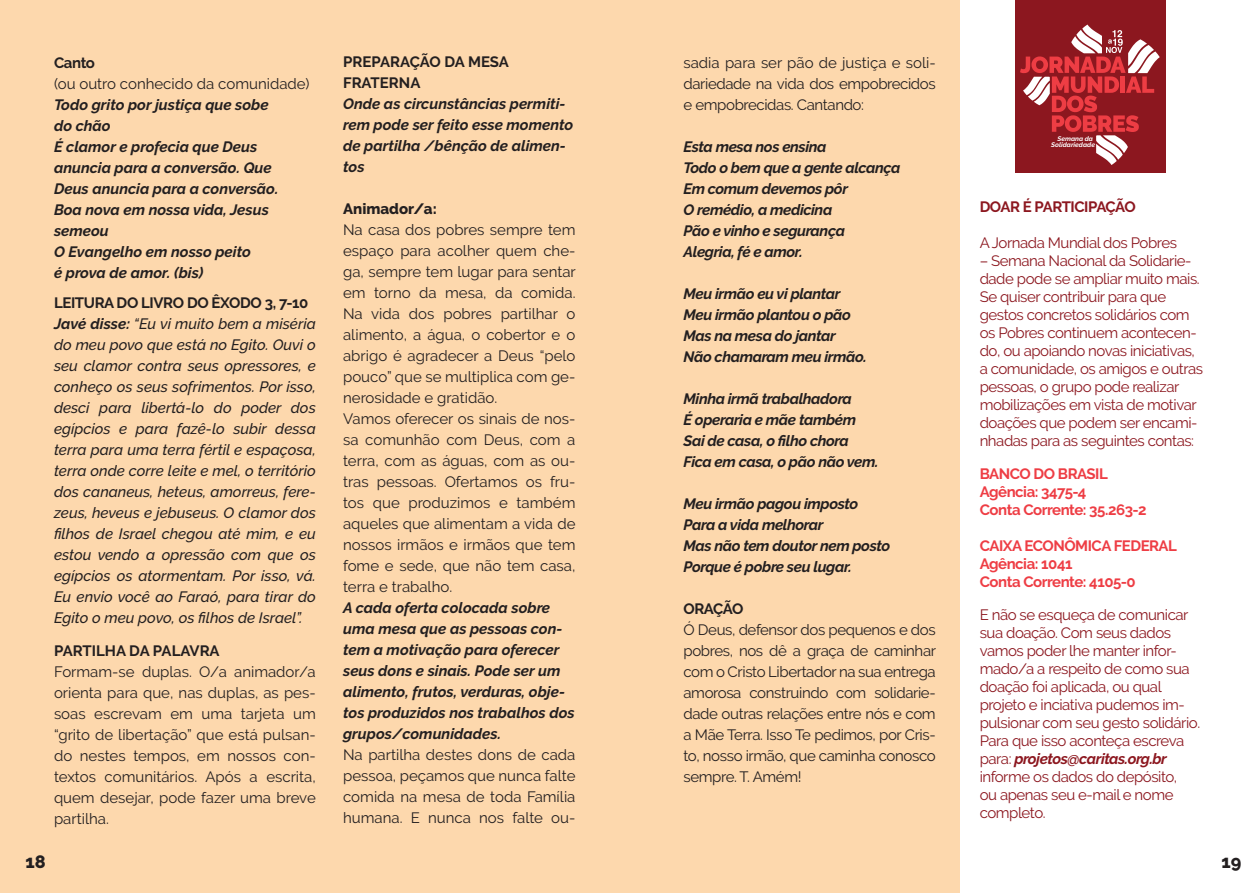
<style>
.page{position:relative;width:1259px;height:893px;background:#fff}
.page>*{position:absolute;margin:0;border:0;box-sizing:border-box;transform-origin:0 0}
.t1{font:800 18px "Raleway";color:#231f20}
.t2{font:15px/21px "Raleway";color:#231f20;text-align:justify}
.t3{font:italic 700 15px/21px "Raleway";letter-spacing:-.01em;color:#231f20}
.t4{font:15px/18px "Raleway";letter-spacing:-.03em;color:#8c171f}
.t5{font:italic 500 15px/21px "Raleway";color:#231f20}
.t6{font:700 15px/18px "Raleway";letter-spacing:-.03em;color:#ee3d44}
.t7{font:700 15px/21px "Raleway";letter-spacing:-.025em;color:#231f20}
.t8{font:700 15px "Raleway";color:#231f20}
.t9{font:700 15px "Raleway";letter-spacing:-.04em;color:#8c171f}
.t10{font:800 15px "Raleway";color:#231f20}
.t11{font:italic 700 6.6px/6.1px "Raleway";color:#fff;text-align:right}
.s1{font-weight:700;font-style:normal}
.s2{font-weight:700}
.s3{font-weight:700;font-style:italic}
</style>
<div class="page">
<div style="left:0;top:0;width:960px;height:893px;background:#fdd8ad"></div>
<div style="left:1014px;top:0;width:151px;height:172px;background:#8c171f"></div>
<svg style="left:1020px;top:25px;width:139px;height:140px"></svg>
<p class="t7" style="left:54px;top:52px;width:43px">Canto</p>
<p class="t2" style="left:54px;top:73px;width:257px">(ou outro conhecido da comunidade)</p>
<p class="t3" style="left:54px;top:94px;width:226px">Todo grito por justiça que sobe do chão<br>É clamor e profecia que Deus anuncia para a conversão. Que<br>Deus anuncia para a conversão.<br>Boa nova em nossa vida, Jesus semeou<br>O Evangelho em nosso peito<br>é prova de amor. (bis)</p>
<p class="t7" style="left:54px;top:292px;width:187px">LEITURA DO LIVRO DO ÊXODO</p>
<p class="t5" style="left:54px;top:292px;width:263px;text-indent:211px"><span class="s1">3, 7-10<br></span><span class="s2">Javé disse:</span> “Eu vi muito bem a miséria do meu povo que está no Egito. Ouvi o seu clamor contra seus opressores, e conheço os seus sofrimentos. Por isso, desci para libertá-lo do poder dos egípcios e para fazê-lo subir dessa terra para uma terra fértil e espaçosa, terra onde corre leite e mel, o território dos cananeus, heteus, amorreus, fere&shy;zeus, heveus e jebuseus. O clamor dos filhos de Israel chegou até mim, e eu estou vendo a opressão com que os egípcios os atormentam. Por isso, vá.<br>Eu envio você ao Faraó, para tirar do Egito o meu povo, os filhos de Israel”.</p>
<p class="t8" style="left:54px;top:642px;width:167px">PARTILHA DA PALAVRA</p>
<p class="t2" style="left:54px;top:661px;width:263px">Formam-se duplas. O/a animador/a orienta para que, nas duplas, as pes&shy;soas escrevam em uma tarjeta um “grito de libertação” que está pulsan&shy;do nestes tempos, em nossos con&shy;textos comunitários. Após a escrita, quem desejar, pode fazer uma breve partilha.</p>
<p class="t7" style="left:343px;top:51px;width:167px">PREPARAÇÃO DA MESA<br>FRATERNA</p>
<p class="t3" style="left:343px;top:93px;width:232px">Onde as circunstâncias permiti&shy;rem pode ser feito esse momento de partilha /bênção de alimen&shy;tos</p>
<p class="t10" style="left:343px;top:200px;width:95px">Animador/a:</p>
<p class="t2" style="left:343px;top:219px;width:234px;text-align:left">Na casa dos pobres sempre tem espaço para acolher quem che&shy;ga, sempre tem lugar para sentar em torno da mesa, da comida.<br>Na vida dos pobres partilhar o alimento, a água, o cobertor e o abrigo é agradecer a Deus “pelo pouco” que se multiplica com ge&shy;nerosidade e gratidão.<br>Vamos oferecer os sinais de nos&shy;sa comunhão com Deus, com a terra, com as águas, com as ou&shy;tras pessoas. Ofertamos os fru&shy;tos que produzimos e também aqueles que alimentam a vida de nossos irmãos e irmãos que tem fome e sede, que não tem casa, terra e trabalho.</p>
<p class="t3" style="left:343px;top:597px;width:233px">A cada oferta colocada sobre uma mesa que as pessoas con&shy;tem a motivação para oferecer seus dons e sinais. Pode ser um alimento, frutos, verduras, obje&shy;tos produzidos nos trabalhos dos grupos/comunidades.</p>
<p class="t2" style="left:343px;top:744px;width:234px">Na partilha destes dons de cada pessoa, peçamos que nunca falte comida na mesa de toda Família humana. E nunca nos falte ou-</p>
<p class="t2" style="left:683px;top:52px;width:254px">sadia para ser pão de justiça e soli&shy;dariedade na vida dos empobrecidos e empobrecidas. Cantando:</p>
<p class="t3" style="left:683px;top:136px;width:219px">Esta mesa nos ensina<br>Todo o bem que a gente alcança<br>Em comum devemos pôr<br>O remédio, a medicina<br>Pão e vinho e segurança<br>Alegria, fé e amor.</p>
<p class="t3" style="left:683px;top:283px;width:185px">Meu irmão eu vi plantar<br>Meu irmão plantou o pão<br>Mas na mesa do jantar<br>Não chamaram meu irmão.</p>
<p class="t3" style="left:683px;top:388px;width:196px">Minha irmã trabalhadora<br>É operaria e mãe também<br>Sai de casa, o filho chora<br>Fica em casa, o pão não vem.</p>
<p class="t3" style="left:683px;top:493px;width:208px">Meu irmão pagou imposto<br>Para a vida melhorar<br>Mas não tem doutor nem posto<br>Porque é pobre seu lugar.</p>
<p class="t7" style="left:683px;top:598px;width:61px">ORAÇÃO</p>
<p class="t2" style="left:683px;top:619px;width:254px">Ó Deus, defensor dos pequenos e dos pobres, nos dê a graça de caminhar com o Cristo Libertador na sua entrega amorosa construindo com solidarie&shy;dade outras relações entre nós e com a Mãe Terra. Isso Te pedimos, por Cris&shy;to, nosso irmão, que caminha conosco sempre. T. Amém!</p>
<p class="t11" style="left:1051px;top:135px;width:45px">Semana da<br>Solidariedade</p>
<p class="t9" style="left:979px;top:198px;width:11px">DOA</p>
<p class="t9" style="left:1010px;top:198px;width:126px">R É PARTICIPAÇÃO</p>
<p class="t4" style="left:979px;top:233px;width:199px">A Jornada Mundial dos Pobres</p>
<p class="t4" style="left:979px;top:251px;width:225px">– Semana Nacional da Solidarie&shy;dade pode se ampliar muito mais.<br>Se quiser contribuir para que gestos concretos solidários com os Pobres continuem acontecen&shy;do, ou apoiando novas iniciativas, a comunidade, os amigos e outras pessoas, o grupo pode realizar mobilizações em vista de motivar doações que podem ser encami&shy;nhadas para as seguintes contas:</p>
<p class="t6" style="left:979px;top:465px;width:168px">Banco do Brasil<br>Agência: 3475-4<br>Conta Corrente: 35.263-2</p>
<p class="t6" style="left:979px;top:537px;width:195px">Caixa Econômica Federal<br>Agência: 1041<br>Conta Corrente: 4105-0</p>
<p class="t4" style="left:979px;top:605px;width:222px">E não se esqueça de comunicar sua doação. Com seus dados vamos poder lhe manter infor&shy;mado/a a respeito de como sua doação foi aplicada, ou qual projeto e inciativa pudemos im&shy;pulsionar com seu gesto solidário.<br>Para que isso aconteça escreva para: <span class="s3">projetos@caritas.org.br </span>informe os dados do depósito,<br>ou apenas seu e-mail e nome completo.</p>
<p class="t1" style="left:25px;top:852px;width:22px">18</p>
<p class="t1" style="left:1221px;top:852px;width:21px">19</p>
</div>
